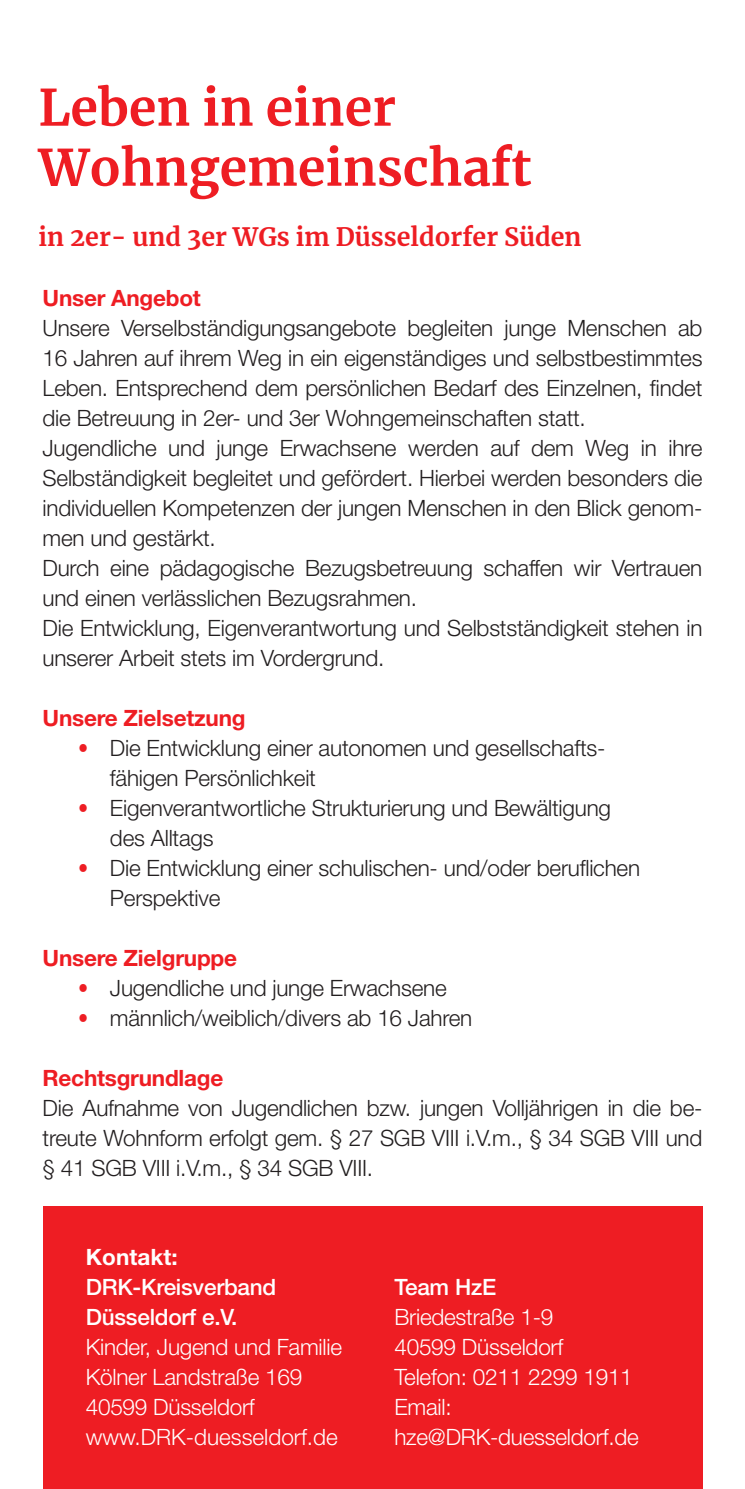
<style>
.page{position:relative;width:745px;height:1489px;background:#fff}
.page>*{position:absolute;margin:0;border:0;box-sizing:border-box;transform-origin:0 0}
.t1{font:700 50px/60px "Merriweather";color:#ee1d23}
.t2{font:700 25px "Merriweather";color:#ee1d23}
.t3{font:300 22.5px/30px "Helvetica Neue LT Std";letter-spacing:-.01em;color:#231f20}
.t4{font:300 22.5px/30px "Helvetica Neue LT Std";letter-spacing:-.01em;color:#fff}
.t5{font:700 22.5px "Helvetica Neue LT Std";letter-spacing:-.01em;color:#ee1d23}
.t6{font:500 22.5px/30px "Helvetica Neue LT Std";letter-spacing:-.01em;color:#fff}
.t7{font:700 22.5px "Helvetica Neue LT Std";letter-spacing:.005em;color:#fff}
.s1{font-weight:900;color:#ee1d23}
</style>
<div class="page">
<div style="left:43px;top:1206px;width:659px;height:282px;background:#ee1d23"></div>
<h1 class="t1" style="left:38px;top:76px;width:494px">Leben in einer<br>Wohngemeinschaft</h1>
<p class="t2" style="left:38px;top:219px;width:544px">in 2er- und 3er WGs im Düsseldorfer Süden</p>
<p class="t5" style="left:43px;top:284px;width:160px">Unser Angebot</p>
<p class="t3" style="left:43px;top:312px;width:661px">Unsere Verselbständigungsangebote begleiten junge Menschen ab 16 Jahren auf ihrem Weg in ein eigenständiges und selbstbestimmtes Leben. Entsprechend dem persönlichen Bedarf des Einzelnen, findet die Betreuung in 2er- und 3er Wohngemeinschaften statt.<br>Jugendliche und junge Erwachsene werden auf dem Weg in ihre Selbständigkeit begleitet und gefördert. Hierbei werden besonders die individuellen Kompetenzen der jungen Menschen in den Blick genom&shy;men und gestärkt.<br>Durch eine pädagogische Bezugsbetreuung schaffen wir Vertrauen und einen verlässlichen Bezugsrahmen.<br>Die Entwicklung, Eigenverantwortung und Selbstständigkeit stehen in unserer Arbeit stets im Vordergrund.</p>
<p class="t5" style="left:43px;top:704px;width:204px">Unsere Zielsetzung</p>
<p class="t3" style="left:110px;top:732px;width:496px;text-indent:-32px"><span class="s1">•</span> Die Entwicklung einer autonomen und gesellschafts&shy;fähigen Persönlichkeit</p>
<p class="t3" style="left:110px;top:792px;width:502px;text-indent:-32px"><span class="s1">•</span> Eigenverantwortliche Strukturierung und Bewältigung des Alltags</p>
<p class="t3" style="left:110px;top:852px;width:531px;text-indent:-32px"><span class="s1">•</span> Die Entwicklung einer schulischen- und/oder beruflichen<br>Perspektive</p>
<p class="t5" style="left:43px;top:944px;width:196px">Unsere Zielgruppe</p>
<p class="t3" style="left:78px;top:972px;width:370px"><span class="s1">•</span> Jugendliche und junge Erwachsene</p>
<p class="t3" style="left:78px;top:1002px;width:395px"><span class="s1">•</span> männlich/weiblich/divers ab 16 Jahren</p>
<p class="t5" style="left:43px;top:1064px;width:182px">Rechtsgrundlage</p>
<p class="t3" style="left:43px;top:1092px;width:661px;text-align:justify">Die Aufnahme von Jugendlichen bzw. jungen Volljährigen in die be&shy;treute Wohnform erfolgt gem. § 27 SGB VIII i.V.m., § 34 SGB VIII und § 41 SGB VIII i.V.m., § 34 SGB VIII.</p>
<p class="t7" style="left:86px;top:1242px;width:94px">Kontakt:</p>
<p class="t6" style="left:86px;top:1271px;width:192px">DRK-Kreisverband<br>Düsseldorf e.V.</p>
<p class="t4" style="left:86px;top:1331px;width:258px">Kinder, Jugend und Familie<br>Kölner Landstraße 169<br>40599 Düsseldorf www.DRK-duesseldorf.de</p>
<p class="t6" style="left:394px;top:1271px;width:103px">Team HzE</p>
<p class="t4" style="left:394px;top:1301px;width:246px">Briedestraße 1-9<br>40599 Düsseldorf<br>Telefon: 0211 2299 1911<br>Email: hze@DRK-duesseldorf.de</p>
</div>
